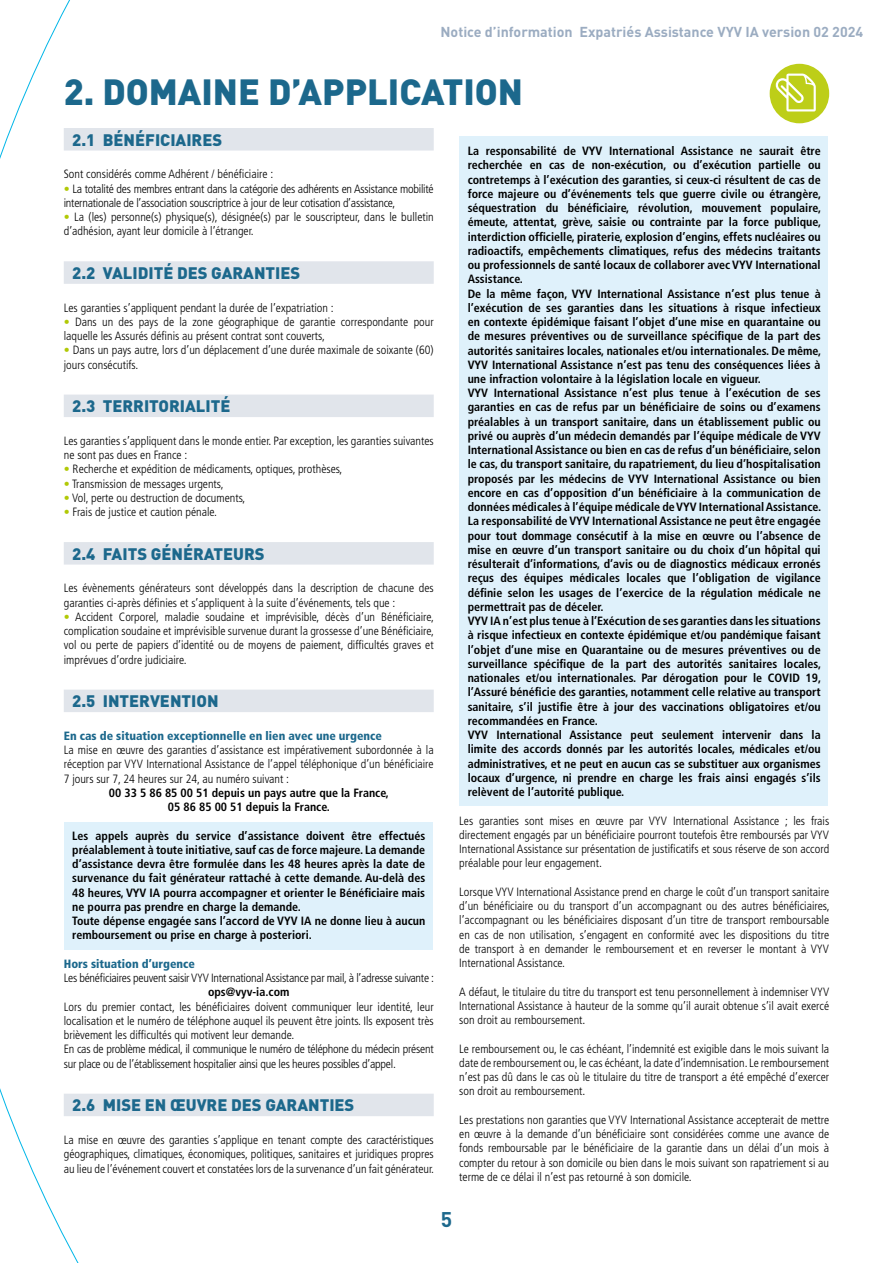
<style>
.page{position:relative;width:893px;height:1263px;background:#fff}
.page>*{position:absolute;margin:0;border:0;box-sizing:border-box;transform-origin:0 0}
.t1{font:900 36px "DIN";color:#1c688c}
.t2{font:700 21px "DIN";color:#1c688c}
.t3{font:900 16.5px "DIN";color:#1c688c}
.t4{font:700 14.25px "DIN";color:#9bacc1}
.t5{font:300 condensed 12px/14.2px "Frutiger LT Std";color:#000;text-align:justify}
.t6{font:700 condensed 12px/14.2px "Frutiger LT Std";color:#000}
.t7{font:300 condensed 12px/14.2px "Frutiger LT Std";letter-spacing:-.02em;color:#000}
.t8{font:900 condensed 12px "Frutiger LT Std";color:#1c688c}
.s1{color:#b1c906}
</style>
<div class="page">
<div style="left:64px;top:822px;width:369px;height:127px;background:#dff1fb"></div>
<div style="left:459px;top:136px;width:369px;height:669px;background:#dff1fb"></div>
<div style="left:770px;top:64px;width:59px;height:59px;background:#bdce18;border-radius:50%"></div>
<svg style="left:775px;top:74px;width:41px;height:37px"></svg>
<div style="left:64px;top:128px;width:370px;height:23px;background:#e1e5eb"></div>
<div style="left:64px;top:261px;width:370px;height:23px;background:#e1e5eb"></div>
<div style="left:64px;top:395px;width:370px;height:22px;background:#e1e5eb"></div>
<div style="left:64px;top:542px;width:370px;height:23px;background:#e1e5eb"></div>
<div style="left:64px;top:690px;width:370px;height:22px;background:#e1e5eb"></div>
<div style="left:64px;top:1094px;width:370px;height:22px;background:#e1e5eb"></div>
<p class="t4" style="left:440px;top:23px;width:424px">Notice d’information Expatriés Assistance VYV IA version 02 2024</p>
<h1 class="t1" style="left:64px;top:67px;width:461px">2. DOMAINE D’APPLICATION</h1>
<h3 class="t3" style="left:72px;top:129px;width:151px">2.1 BÉNÉFICIAIRES</h3>
<p class="t5" style="left:64px;top:167px;width:211px">Sont considérés comme Adhérent / bénéficiaire :</p>
<p class="t7" style="left:64px;top:182px;width:371px"><span class="s1">•</span> La totalité des membres entrant dans la catégorie des adhérents en Assistance mobilité internationale de l’association souscriptrice à jour de leur cotisation d’assistance,</p>
<p class="t5" style="left:64px;top:210px;width:371px"><span class="s1">•</span> La (les) personne(s) physique(s), désignée(s) par le souscripteur, dans le bulletin d’adhésion, ayant leur domicile à l’étranger.</p>
<h3 class="t3" style="left:72px;top:262px;width:230px">2.2 VALIDITÉ DES GARANTIES</h3>
<p class="t5" style="left:64px;top:301px;width:271px">Les garanties s’appliquent pendant la durée de l’expatriation :</p>
<p class="t5" style="left:64px;top:315px;width:371px"><span class="s1">•</span> Dans un des pays de la zone géographique de garantie correspondante pour laquelle les Assurés définis au présent contrat sont couverts,</p>
<p class="t5" style="left:64px;top:343px;width:371px"><span class="s1">•</span> Dans un pays autre, lors d’un déplacement d’une durée maximale de soixante (60) jours consécutifs.</p>
<h3 class="t3" style="left:72px;top:395px;width:160px">2.3 TERRITORIALITÉ</h3>
<p class="t5" style="left:64px;top:434px;width:371px">Les garanties s’appliquent dans le monde entier. Par exception, les garanties suivantes ne sont pas dues en France :</p>
<p class="t5" style="left:64px;top:462px;width:280px"><span class="s1">•</span> Recherche et expédition de médicaments, optiques, prothèses,</p>
<p class="t5" style="left:64px;top:477px;width:161px"><span class="s1">•</span> Transmission de messages urgents,</p>
<p class="t5" style="left:64px;top:491px;width:183px"><span class="s1">•</span> Vol, perte ou destruction de documents,</p>
<p class="t5" style="left:64px;top:505px;width:155px"><span class="s1">•</span> Frais de justice et caution pénale.</p>
<h3 class="t3" style="left:72px;top:543px;width:194px">2.4 FAITS GÉNÉRATEURS</h3>
<p class="t5" style="left:64px;top:581px;width:371px">Les évènements générateurs sont développés dans la description de chacune des garanties ci-après définies et s’appliquent à la suite d’événements, tels que :</p>
<p class="t5" style="left:64px;top:610px;width:372px"><span class="s1">•</span> Accident Corporel, maladie soudaine et imprévisible, décès d’un Bénéficiaire, complication soudaine et imprévisible survenue durant la grossesse d’une Bénéficiaire, vol ou perte de papiers d’identité ou de moyens de paiement, difficultés graves et imprévues d’ordre judiciaire.</p>
<h3 class="t3" style="left:72px;top:690px;width:148px">2.5 INTERVENTION</h3>
<p class="t8" style="left:64px;top:729px;width:320px">En cas de situation exceptionnelle en lien avec une urgence</p>
<p class="t5" style="left:64px;top:743px;width:371px">La mise en œuvre des garanties d’assistance est impérativement subordonnée à la réception par VYV International Assistance de l’appel téléphonique d’un bénéficiaire 7 jours sur 7, 24 heures sur 24, au numéro suivant :</p>
<p class="t6" style="left:109px;top:786px;width:282px;text-align:center">00 33 5 86 85 00 51 depuis un pays autre que la France,<br>05 86 85 00 51 depuis la France.</p>
<p class="t6" style="left:72px;top:828px;width:354px">Les appels auprès du service d’assistance doivent être effectués préalablement à toute initiative, sauf cas de force majeure. La demande d’assistance devra être formulée dans les 48 heures après la date de survenance du fait générateur rattaché à cette demande. Au-delà des 48 heures, VYV IA pourra accompagner et orienter le Bénéficiaire mais ne pourra pas prendre en charge la demande.<br>Toute dépense engagée sans l’accord de VYV IA ne donne lieu à aucun remboursement ou prise en charge à posteriori.</p>
<p class="t8" style="left:64px;top:956px;width:133px">Hors situation d’urgence</p>
<p class="t7" style="left:64px;top:971px;width:372px">Les bénéficiaires peuvent saisir VYV International Assistance par mail, à l’adresse suivante :</p>
<p class="t6" style="left:208px;top:985px;width:83px">ops@vyv-ia.com</p>
<p class="t5" style="left:64px;top:999px;width:371px;text-align:left">Lors du premier contact, les bénéficiaires doivent communiquer leur identité, leur localisation et le numéro de téléphone auquel ils peuvent être joints. Ils exposent très brièvement les difficultés qui motivent leur demande.<br>En cas de problème médical, il communique le numéro de téléphone du médecin présent sur place ou de l’établissement hospitalier ainsi que les heures possibles d’appel.</p>
<h3 class="t3" style="left:72px;top:1094px;width:284px">2.6 MISE EN ŒUVRE DES GARANTIES</h3>
<p class="t5" style="left:64px;top:1133px;width:372px">La mise en œuvre des garanties s’applique en tenant compte des caractéristiques géographiques, climatiques, économiques, politiques, sanitaires et juridiques propres au lieu de l’événement couvert et constatées lors de la survenance d’un fait générateur.</p>
<p class="t6" style="left:468px;top:144px;width:355px">La responsabilité de VYV International Assistance ne saurait être recherchée en cas de non-exécution, ou d’exécution partielle ou contretemps à l’exécution des garanties, si ceux-ci résultent de cas de force majeure ou d’événements tels que guerre civile ou étrangère, séquestration du bénéficiaire, révolution, mouvement populaire, émeute, attentat, grève, saisie ou contrainte par la force publique, interdiction officielle, piraterie, explosion d’engins, effets nucléaires ou radioactifs, empêchements climatiques, refus des médecins traitants ou professionnels de santé locaux de collaborer avec VYV International Assistance.<br>De la même façon, VYV International Assistance n’est plus tenue à l’exécution de ses garanties dans les situations à risque infectieux en contexte épidémique faisant l’objet d’une mise en quarantaine ou de mesures préventives ou de surveillance spécifique de la part des autorités sanitaires locales, nationales et/ou internationales. De même, VYV International Assistance n’est pas tenu des conséquences liées à une infraction volontaire à la législation locale en vigueur.<br>VYV International Assistance n’est plus tenue à l’exécution de ses garanties en cas de refus par un bénéficiaire de soins ou d’examens préalables à un transport sanitaire, dans un établissement public ou privé ou auprès d’un médecin demandés par l’équipe médicale de VYV International Assistance ou bien en cas de refus d’un bénéficiaire, selon le cas, du transport sanitaire, du rapatriement, du lieu d’hospitalisation proposés par les médecins de VYV International Assistance ou bien encore en cas d’opposition d’un bénéficiaire à la communication de données médicales à l’équipe médicale de VYV International Assistance.<br>La responsabilité de VYV International Assistance ne peut être engagée pour tout dommage consécutif à la mise en œuvre ou l’absence de mise en œuvre d’un transport sanitaire ou du choix d’un hôpital qui résulterait d’informations, d’avis ou de diagnostics médicaux erronés reçus des équipes médicales locales que l’obligation de vigilance définie selon les usages de l’exercice de la régulation médicale ne permettrait pas de déceler.<br>VYV IA n’est plus tenue à l’Exécution de ses garanties dans les situations à risque infectieux en contexte épidémique et/ou pandémique faisant l’objet d’une mise en Quarantaine ou de mesures préventives ou de surveillance spécifique de la part des autorités sanitaires locales, nationales et/ou internationales. Par dérogation pour le COVID 19, l’Assuré bénéficie des garanties, notamment celle relative au transport sanitaire, s’il justifie être à jour des vaccinations obligatoires et/ou recommandées en France.<br>VYV International Assistance peut seulement intervenir dans la limite des accords donnés par les autorités locales, médicales et/ou administratives, et ne peut en aucun cas se substituer aux organismes locaux d’urgence, ni prendre en charge les frais ainsi engagés s’ils relèvent de l’autorité publique.</p>
<p class="t5" style="left:459px;top:813px;width:371px">Les garanties sont mises en œuvre par VYV International Assistance ; les frais directement engagés par un bénéficiaire pourront toutefois être remboursés par VYV International Assistance sur présentation de justificatifs et sous réserve de son accord préalable pour leur engagement.</p>
<p class="t5" style="left:459px;top:885px;width:372px">Lorsque VYV International Assistance prend en charge le coût d’un transport sanitaire d’un bénéficiaire ou du transport d’un accompagnant ou des autres bénéficiaires, l’accompagnant ou les bénéficiaires disposant d’un titre de transport remboursable en cas de non utilisation, s’engagent en conformité avec les dispositions du titre de transport à en demander le remboursement et en reverser le montant à VYV International Assistance.</p>
<p class="t5" style="left:459px;top:984px;width:371px">A défaut, le titulaire du titre du transport est tenu personnellement à indemniser VYV International Assistance à hauteur de la somme qu’il aurait obtenue s’il avait exercé son droit au remboursement.</p>
<p class="t5" style="left:459px;top:1041px;width:371px">Le remboursement ou, le cas échéant, l’indemnité est exigible dans le mois suivant la date de remboursement ou, le cas échéant, la date d’indemnisation. Le remboursement n’est pas dû dans le cas où le titulaire du titre de transport a été empêché d’exercer son droit au remboursement.</p>
<p class="t5" style="left:459px;top:1113px;width:371px">Les prestations non garanties que VYV International Assistance accepterait de mettre en œuvre à la demande d’un bénéficiaire sont considérées comme une avance de fonds remboursable par le bénéficiaire de la garantie dans un délai d’un mois à compter du retour à son domicile ou bien dans le mois suivant son rapatriement si au terme de ce délai il n’est pas retourné à son domicile.</p>
<h2 class="t2" style="left:441px;top:1206px;width:13px">5</h2>
</div>
